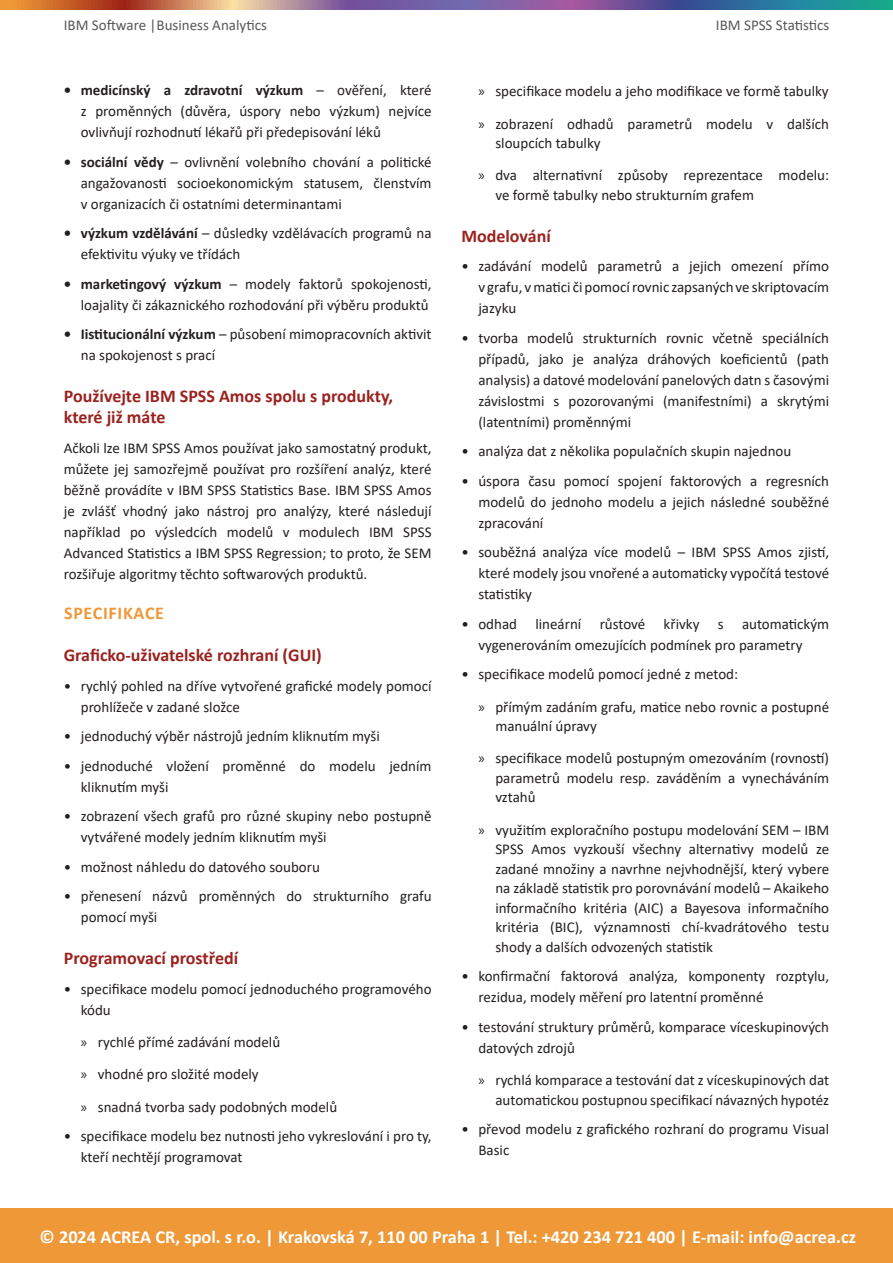
<style>
.page{position:relative;width:893px;height:1263px;background:#fff}
.page>*{position:absolute;margin:0;border:0;box-sizing:border-box;transform-origin:0 0}
.t1{font:700 18.3px "Calibri";color:#fff}
.t2{font:700 18px "Calibri";color:#9a221f}
.t3{font:700 18px "Calibri";letter-spacing:.04em;color:#ee9837}
.t4{font:15px/21px "Calibri";color:#231f20}
.t5{font:15px "Calibri";color:#57585a}
.s1{font-weight:700}
.s2{font-family:"Myriad Pro"}
</style>
<div class="page">
<div style="left:0;top:1209px;width:893px;height:54px;background:#ee9837"></div>
<svg style="left:0;top:0;width:893px;height:9px;background:#827085"></svg>
<p class="t5" style="left:64px;top:14px;width:205px">IBM Software |Business Analytics</p>
<p class="t5" style="left:716px;top:14px;width:115px">IBM SPSS Statistics</p>
<p class="t4" style="left:81px;top:79px;width:352px;text-align:justify;text-indent:-17px"><span class="s1">• medicínský a zdravotní výzkum</span> – ověření, které z proměnných (důvěra, úspory nebo výzkum) nejvíce ovlivňují rozhodnutí lékařů při předepisování léků</p>
<p class="t4" style="left:81px;top:151px;width:352px;text-align:justify;text-indent:-17px"><span class="s1">• sociální vědy</span> – ovlivnění volebního chování a politické angažovanosti socioekonomickým statusem, členstvím v organizacích či ostatními determinantami</p>
<p class="t4" style="left:81px;top:222px;width:352px;text-indent:-17px"><span class="s1">• výzkum vzdělávání</span> – důsledky vzdělávacích programů na efektivitu výuky ve třídách</p>
<p class="t4" style="left:64px;top:273px;width:369px;text-align:right"><span class="s1">• marketingový výzkum</span> – modely faktorů spokojenosti, loajality či zákaznického rozhodování při výběru produktů</p>
<p class="t4" style="left:81px;top:323px;width:352px;text-indent:-17px"><span class="s1">• Iistitucionální výzkum</span> – působení mimopracovních aktivit na spokojenost s prací</p>
<p class="t2" style="left:64px;top:384px;width:331px">Používejte IBM SPSS Amos spolu s produkty,</p>
<p class="t2" style="left:64px;top:405px;width:103px">které již máte</p>
<p class="t4" style="left:64px;top:437px;width:369px;text-align:justify">Ačkoli lze IBM SPSS Amos používat jako samostatný produkt, můžete jej samozřejmě používat pro rozšíření analýz, které běžně provádíte v IBM SPSS Statistics Base. IBM SPSS Amos je zvlášť vhodný jako nástroj pro analýzy, které následují například po výsledcích modelů v modulech IBM SPSS Advanced Statistics a IBM SPSS Regression; to proto, že SEM rozšiřuje algoritmy těchto softwarových produktů.</p>
<p class="t3" style="left:64px;top:601px;width:101px">SPECIFIKACE</p>
<p class="t2" style="left:64px;top:643px;width:260px">Graficko‐uživatelské rozhraní (GUI)</p>
<p class="t4" style="left:81px;top:675px;width:352px;text-indent:-17px">• rychlý pohled na dříve vytvořené grafické modely pomocí prohlížeče v zadané složce</p>
<p class="t4" style="left:64px;top:725px;width:318px">• jednoduchý výběr nástrojů jedním kliknutím myši</p>
<p class="t4" style="left:81px;top:755px;width:352px;text-indent:-17px">• jednoduché vložení proměnné do modelu jedním kliknutím myši</p>
<p class="t4" style="left:81px;top:805px;width:352px;text-indent:-17px">• zobrazení všech grafů pro různé skupiny nebo postupně vytvářené modely jedním kliknutím myši</p>
<p class="t4" style="left:64px;top:856px;width:258px">• možnost náhledu do datového souboru</p>
<p class="t4" style="left:81px;top:885px;width:352px;text-indent:-17px">• přenesení názvů proměnných do strukturního grafu pomocí myši</p>
<p class="t2" style="left:64px;top:946px;width:176px">Programovací prostředí</p>
<p class="t4" style="left:81px;top:978px;width:352px;text-indent:-17px">• specifikace modelu pomocí jednoduchého programového kódu</p>
<p class="t4" style="left:81px;top:1031px;width:201px"><span class="s2">»</span> rychlé přímé zadávání modelů</p>
<p class="t4" style="left:81px;top:1063px;width:179px"><span class="s2">»</span> vhodné pro složité modely</p>
<p class="t4" style="left:81px;top:1096px;width:258px"><span class="s2">»</span> snadná tvorba sady podobných modelů</p>
<p class="t4" style="left:81px;top:1125px;width:352px;text-indent:-17px">• specifikace modelu bez nutnosti jeho vykreslování i pro ty, kteří nechtějí programovat</p>
<p class="t4" style="left:478px;top:80px;width:352px"><span class="s2">»</span> specifikace modelu a jeho modifikace ve formě tabulky</p>
<p class="t4" style="left:495px;top:113px;width:335px;line-height:19.5px;text-indent:-17px"><span class="s2">»</span> zobrazení odhadů parametrů modelu v dalších sloupcích tabulky</p>
<p class="t4" style="left:495px;top:165px;width:335px;line-height:19.5px;text-indent:-17px"><span class="s2">»</span> dva alternativní způsoby reprezentace modelu: ve formě tabulky nebo strukturním grafem</p>
<p class="t2" style="left:461px;top:223px;width:91px">Modelování</p>
<p class="t4" style="left:478px;top:255px;width:352px;text-align:justify;text-indent:-17px">• zadávání modelů parametrů a jejich omezení přímo v grafu, v matici či pomocí rovnic zapsaných ve skriptovacím jazyku</p>
<p class="t4" style="left:478px;top:327px;width:352px;text-align:justify;text-indent:-17px">• tvorba modelů strukturních rovnic včetně speciálních případů, jako je analýza dráhových koeficientů (path analysis) a datové modelování panelových datn s časovými závislostmi s pozorovanými (manifestními) a skrytými (latentními) proměnnými</p>
<p class="t4" style="left:461px;top:440px;width:331px">• analýza dat z několika populačních skupin najednou</p>
<p class="t4" style="left:478px;top:470px;width:352px;text-align:justify;text-indent:-17px">• úspora času pomocí spojení faktorových a regresních modelů do jednoho modelu a jejich následné souběžné zpracování</p>
<p class="t4" style="left:478px;top:541px;width:352px;text-align:justify;text-indent:-17px">• souběžná analýza více modelů – IBM SPSS Amos zjistí, které modely jsou vnořené a automaticky vypočítá testové statistiky</p>
<p class="t4" style="left:478px;top:613px;width:352px;text-indent:-17px">• odhad lineární růstové křivky s automatickým vygenerováním omezujících podmínek pro parametry</p>
<p class="t4" style="left:461px;top:663px;width:278px">• specifikace modelů pomocí jedné z metod:</p>
<p class="t4" style="left:495px;top:696px;width:335px;line-height:19.5px;text-indent:-17px"><span class="s2">»</span> přímým zadáním grafu, matice nebo rovnic a postupné manuální úpravy</p>
<p class="t4" style="left:495px;top:748px;width:335px;line-height:19.5px;text-align:justify;text-indent:-17px"><span class="s2">»</span> specifikace modelů postupným omezováním (rovností) parametrů modelu resp. zaváděním a vynecháváním vztahů</p>
<p class="t4" style="left:495px;top:819px;width:335px;line-height:19.5px;text-align:justify;text-indent:-17px"><span class="s2">»</span> využitím exploračního postupu modelování SEM – IBM SPSS Amos vyzkouší všechny alternativy modelů ze zadané množiny a navrhne nejvhodnější, který vybere na základě statistik pro porovnávání modelů – Akaikeho informačního kritéria (AIC) a Bayesova informačního kritéria (BIC), významnosti chí‐kvadrátového testu shody a dalších odvozených statistik</p>
<p class="t4" style="left:478px;top:965px;width:352px;text-indent:-17px">• konfirmační faktorová analýza, komponenty rozptylu, rezidua, modely měření pro latentní proměnné</p>
<p class="t4" style="left:478px;top:1016px;width:352px;text-indent:-17px">• testování struktury průměrů, komparace víceskupinových datových zdrojů</p>
<p class="t4" style="left:478px;top:1070px;width:352px;line-height:19.5px;text-align:right"><span class="s2">»</span> rychlá komparace a testování dat z víceskupinových dat automatickou postupnou specifikací návazných hypotéz</p>
<p class="t4" style="left:478px;top:1118px;width:352px;text-indent:-17px">• převod modelu z grafického rozhraní do programu Visual<br>Basic</p>
<p class="t1" style="left:40px;top:1224px;width:818px">© 2024 ACREA CR, spol. s r.o. | Krakovská 7, 110 00 Praha 1 | Tel.: +420 234 721 400 | E-mail: info@acrea.cz</p>
</div>
